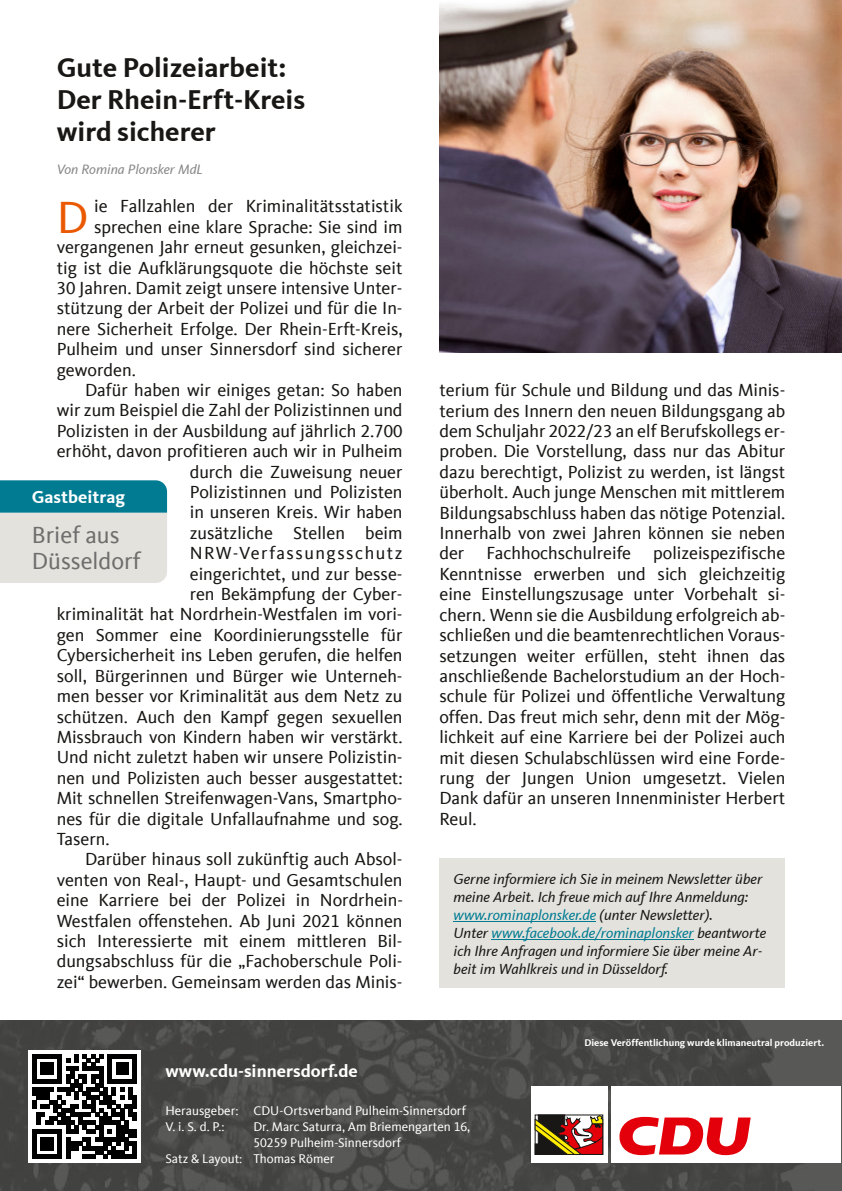
<style>
.page{position:relative;width:842px;height:1191px;background:#fff}
.page>*{position:absolute;margin:0;border:0;box-sizing:border-box;transform-origin:0 0}
.t1{font:46.4px "CDU Kievit Tab";color:#ea5901}
.t2{font:700 28px/32px "CDU Kievit Tab";color:#181715}
.t3{font:24px/26px "CDU Kievit Tab";color:#6e6e6d}
.t4{font:18px/20.4px "CDU Kievit Tab";color:#181715;text-align:justify}
.t5{font:700 18px "CDU Kievit Tab";color:#fff}
.t6{font:18px "CDU Kievit Tab";letter-spacing:.085em;color:#181715}
.t7{font:italic 15px/18px "CDU Kievit Tab";color:#181715}
.t8{font:italic 14px "CDU Kievit Tab";color:#868786}
.t9{font:13px/16px "CDU Kievit Tab";color:#fff}
.t10{font:700 10px "CDU Kievit Tab";color:#fff}
.s1{color:#007b92}
</style>
<div class="page">
<hr style="left:841px;top:0;width:1px;height:1191px;background:#e3e2dd">
<img style="left:0;top:1020px;width:842px;height:171px">
<div style="left:28px;top:1049px;width:113px;height:113px;background:#fff"></div>
<svg style="left:33px;top:1054px;width:104px;height:104px"></svg>
<div style="left:531px;top:1086px;width:76px;height:76px;background:#fff"></div>
<div style="left:611px;top:1086px;width:230px;height:76px;background:#fff"></div>
<svg style="left:534px;top:1114px;width:70px;height:41px;background:#8b563a"></svg>
<svg style="left:619px;top:1116px;width:132px;height:39px"></svg>
<svg style="left:841px;top:1076px;width:1px;height:115px"></svg>
<div style="left:439px;top:859px;width:346px;height:129px;background:#e3e2dd"></div>
<hr style="left:454px;top:921px;width:142px;height:1px;background:#007b92">
<hr style="left:492px;top:939px;width:202px;height:1px;background:#007b92">
<svg style="left:0;top:480px;width:167px;height:103px;background:#9cc2c5"></svg>
<img style="left:439px;top:0;width:403px;height:352px">
<h2 class="t2" style="left:57px;top:54px;width:250px">Gute Polizeiarbeit:<br>Der Rhein-Erft-Kreis wird sicherer</h2>
<p class="t8" style="left:57px;top:164px;width:148px">Von Romina Plonsker MdL</p>
<h1 class="t1" style="left:57px;top:199px;width:33px">D</h1>
<p class="t4" style="left:94px;top:198px;width:310px">ie Fallzahlen der Kriminalitätsstatistik</p>
<p class="t4" style="left:94px;top:218px;width:310px">sprechen eine klare Sprache: Sie sind im</p>
<p class="t4" style="left:57px;top:238px;width:347px">vergangenen Jahr erneut gesunken, gleichzei-</p>
<p class="t4" style="left:57px;top:259px;width:347px">tig ist die Aufklärungsquote die höchste seit</p>
<p class="t4" style="left:57px;top:279px;width:347px">30 Jahren. Damit zeigt unsere intensive Unter-</p>
<p class="t4" style="left:57px;top:300px;width:347px">stützung der Arbeit der Polizei und für die In-</p>
<p class="t4" style="left:57px;top:320px;width:347px">nere Sicherheit Erfolge. Der Rhein-Erft-Kreis,</p>
<p class="t4" style="left:57px;top:340px;width:347px">Pulheim und unser Sinnersdorf sind sicherer</p>
<p class="t4" style="left:57px;top:361px;width:81px">geworden.</p>
<p class="t4" style="left:85px;top:381px;width:319px">Dafür haben wir einiges getan: So haben</p>
<p class="t4" style="left:57px;top:402px;width:347px">wir zum Beispiel die Zahl der Polizistinnen und</p>
<p class="t4" style="left:57px;top:422px;width:347px">Polizisten in der Ausbildung auf jährlich 2.700</p>
<p class="t4" style="left:57px;top:442px;width:347px">erhöht, davon profitieren auch wir in Pulheim</p>
<p class="t4" style="left:190px;top:463px;width:214px">durch die Zuweisung neuer</p>
<p class="t4" style="left:190px;top:483px;width:214px">Polizistinnen und Polizisten</p>
<p class="t4" style="left:190px;top:504px;width:214px">in unseren Kreis. Wir haben</p>
<p class="t4" style="left:190px;top:524px;width:214px">zusätzliche Stellen beim</p>
<p class="t6" style="left:190px;top:546px;width:214px">NRW-Verfassungsschutz</p>
<p class="t4" style="left:190px;top:565px;width:214px">eingerichtet, und zur besse-</p>
<p class="t4" style="left:190px;top:585px;width:214px">ren Bekämpfung der Cyber-</p>
<p class="t4" style="left:57px;top:606px;width:347px">kriminalität hat Nordrhein-Westfalen im vori-</p>
<p class="t4" style="left:57px;top:626px;width:347px">gen Sommer eine Koordinierungsstelle für</p>
<p class="t4" style="left:57px;top:646px;width:347px">Cybersicherheit ins Leben gerufen, die helfen</p>
<p class="t4" style="left:57px;top:667px;width:347px">soll, Bürgerinnen und Bürger wie Unterneh-</p>
<p class="t4" style="left:57px;top:687px;width:347px">men besser vor Kriminalität aus dem Netz zu</p>
<p class="t4" style="left:57px;top:708px;width:347px">schützen. Auch den Kampf gegen sexuellen</p>
<p class="t4" style="left:57px;top:728px;width:347px">Missbrauch von Kindern haben wir verstärkt.</p>
<p class="t4" style="left:57px;top:748px;width:347px">Und nicht zuletzt haben wir unsere Polizistin-</p>
<p class="t4" style="left:57px;top:769px;width:347px">nen und Polizisten auch besser ausgestattet:</p>
<p class="t4" style="left:57px;top:789px;width:347px">Mit schnellen Streifenwagen-Vans, Smartpho-</p>
<p class="t4" style="left:57px;top:810px;width:347px">nes für die digitale Unfallaufnahme und sog.</p>
<p class="t4" style="left:57px;top:830px;width:54px">Tasern.</p>
<p class="t4" style="left:85px;top:850px;width:319px">Darüber hinaus soll zukünftig auch Absol-</p>
<p class="t4" style="left:57px;top:871px;width:347px">venten von Real-, Haupt- und Gesamtschulen</p>
<p class="t4" style="left:57px;top:891px;width:348px">eine Karriere bei der Polizei in Nordrhein-</p>
<p class="t4" style="left:57px;top:912px;width:347px">Westfalen offenstehen. Ab Juni 2021 können</p>
<p class="t4" style="left:57px;top:932px;width:347px">sich Interessierte mit einem mittleren Bil-</p>
<p class="t4" style="left:57px;top:952px;width:347px">dungsabschluss für die „Fachoberschule Poli-</p>
<p class="t4" style="left:57px;top:973px;width:347px">zei“ bewerben. Gemeinsam werden das Minis-</p>
<p class="t5" style="left:32px;top:490px;width:95px">Gastbeitrag</p>
<h3 class="t3" style="left:32px;top:523px;width:111px">Brief aus<br>Düsseldorf</h3>
<p class="t5" style="left:165px;top:1064px;width:194px">www.cdu-sinnersdorf.de</p>
<p class="t4" style="left:439px;top:381px;width:347px">terium für Schule und Bildung und das Minis&shy;terium des Innern den neuen Bildungsgang ab dem Schuljahr 2022/23 an elf Berufskollegs er&shy;proben. Die Vorstellung, dass nur das Abitur dazu berechtigt, Polizist zu werden, ist längst überholt. Auch junge Menschen mit mittlerem Bildungsabschluss haben das nötige Potenzial.<br>Innerhalb von zwei Jahren können sie neben der Fachhochschulreife polizeispezifische Kenntnisse erwerben und sich gleichzeitig eine Einstellungszusage unter Vorbehalt si&shy;chern. Wenn sie die Ausbildung erfolgreich ab&shy;schließen und die beamtenrechtlichen Voraus&shy;setzungen weiter erfüllen, steht ihnen das anschließende Bachelorstudium an der Hoch&shy;schule für Polizei und öffentliche Verwaltung offen. Das freut mich sehr, denn mit der Mög&shy;lichkeit auf eine Karriere bei der Polizei auch mit diesen Schulabschlüssen wird eine Forde&shy;rung der Jungen Union umgesetzt. Vielen Dank dafür an unseren Innenminister Herbert Reul.</p>
<p class="t7" style="left:454px;top:871px;width:314px">Gerne informiere ich Sie in meinem Newsletter über meine Arbeit. Ich freue mich auf Ihre Anmeldung: <span class="s1">www.rominaplonsker.de</span> (unter Newsletter).<br>Unter <span class="s1">www.facebook.de/rominaplonsker</span> beantworte ich Ihre Anfragen und informiere Sie über meine Ar&shy;beit im Wahlkreis und in Düsseldorf.</p>
<p class="t10" style="left:584px;top:1038px;width:241px">Diese Veröffentlichung wurde klimaneutral produziert.</p>
<p class="t9" style="left:165px;top:1103px;width:302px">Herausgeber: CDU-Ortsverband Pulheim-Sinnersdorf<br>V. i. S. d. P.:</p>
<p class="t9" style="left:253px;top:1119px;width:218px">Dr. Marc Saturra, Am Briemengarten 16,</p>
<p class="t9" style="left:253px;top:1135px;width:149px">50259 Pulheim-Sinnersdorf</p>
<p class="t9" style="left:165px;top:1151px;width:171px">Satz &amp; Layout: Thomas Römer</p>
</div>
